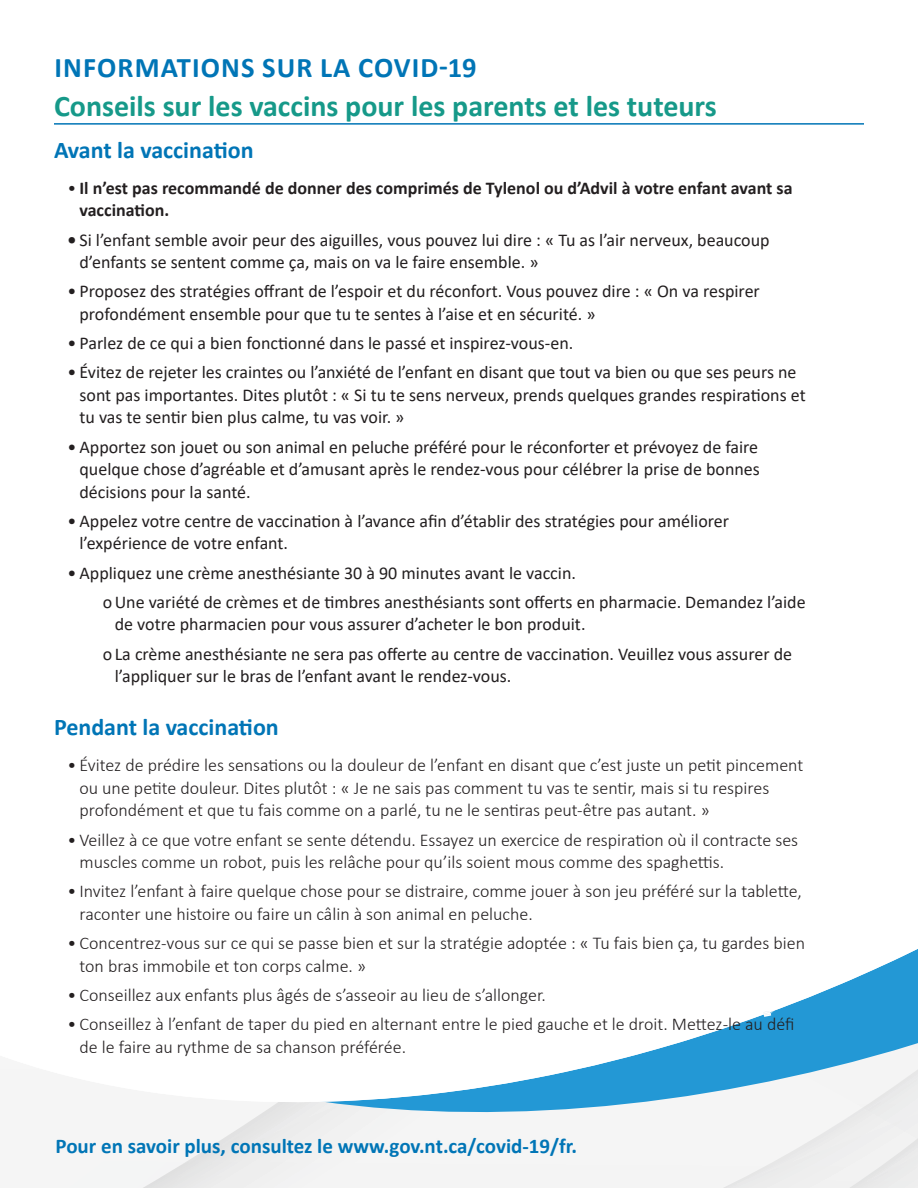
<style>
.page{position:relative;width:918px;height:1188px;background:#fff}
.page>*{position:absolute;margin:0;border:0;box-sizing:border-box;transform-origin:0 0}
.t1{font:700 30px "Calibri";color:#169989}
.COVID_header{font:700 28.5px "Calibri";letter-spacing:.04em;color:#0075b6}
.subhead{font:700 24px "Calibri";color:#0075b6}
.For_more_info{font:700 21px "Calibri";color:#0075b6}
.bullets{font:18px/22.5px "Calibri";color:#231f20}
.bullets-2{font:300 18px/22.5px "Calibri";color:#231f20}
.bullets-3{font:700 18px/22.5px "Calibri";color:#231f20}
.s1{font-weight:300}
.s2{font-weight:700}
</style>
<div class="page">
<svg style="left:69px;top:1180px;width:849px;height:8px"></svg>
<svg style="left:79px;top:1163px;width:839px;height:17px;fill:#f4f4f4"></svg>
<svg style="left:101px;top:1143px;width:817px;height:20px;fill:#f5f5f5"></svg>
<svg style="left:216px;top:949px;width:702px;height:194px"></svg>
<hr style="left:54px;top:123px;width:810px;height:2px;background:#0075b6">
<svg style="left:763px;top:1008px;width:11px;height:9px"></svg>
<p class="COVID_header" style="left:55px;top:47px;width:424px">INFORMATIONS SUR LA COVID-19</p>
<p class="t1" style="left:54px;top:84px;width:664px">Conseils sur les vaccins pour les parents et les tuteurs</p>
<p class="subhead" style="left:54px;top:133px;width:201px">Avant la vaccination</p>
<p class="bullets-3" style="left:80px;top:176px;width:715px;text-indent:-12px"><span class="s1">•</span> Il n’est pas recommandé de donner des comprimés de Tylenol ou d’Advil à votre enfant avant sa vaccination.</p>
<p class="bullets" style="left:80px;top:228px;width:692px;text-indent:-12px"><span class="s2">•</span> Si l’enfant semble avoir peur des aiguilles, vous pouvez lui dire : « Tu as l’air nerveux, beaucoup d’enfants se sentent comme ça, mais on va le faire ensemble. »</p>
<p class="bullets" style="left:80px;top:280px;width:682px;text-indent:-12px">• Proposez des stratégies offrant de l’espoir et du réconfort. Vous pouvez dire : « On va respirer profondément ensemble pour que tu te sentes à l’aise et en sécurité. »</p>
<p class="bullets" style="left:68px;top:331px;width:507px">• Parlez de ce qui a bien fonctionné dans le passé et inspirez-vous-en.</p>
<p class="bullets" style="left:80px;top:361px;width:728px;text-indent:-12px">• Évitez de rejeter les craintes ou l’anxiété de l’enfant en disant que tout va bien ou que ses peurs ne sont pas importantes. Dites plutôt : « Si tu te sens nerveux, prends quelques grandes respirations et tu vas te sentir bien plus calme, tu vas voir. »</p>
<p class="bullets" style="left:80px;top:435px;width:682px;text-align:justify;text-indent:-12px">• Apportez son jouet ou son animal en peluche préféré pour le réconforter et prévoyez de faire quelque chose d’agréable et d’amusant après le rendez-vous pour célébrer la prise de bonnes décisions pour la santé.</p>
<p class="bullets" style="left:80px;top:509px;width:651px;text-indent:-12px">• Appelez votre centre de vaccination à l’avance afin d’établir des stratégies pour améliorer l’expérience de votre enfant.</p>
<p class="bullets" style="left:68px;top:561px;width:510px">• Appliquez une crème anesthésiante 30 à 90 minutes avant le vaccin.</p>
<p class="bullets" style="left:115px;top:590px;width:692px;text-indent:-12px">oUne variété de crèmes et de timbres anesthésiants sont offerts en pharmacie. Demandez l’aide de votre pharmacien pour vous assurer d’acheter le bon produit.</p>
<p class="bullets" style="left:115px;top:642px;width:679px;text-indent:-12px">o La crème anesthésiante ne sera pas offerte au centre de vaccination. Veuillez vous assurer de l’appliquer sur le bras de l’enfant avant le rendez-vous.</p>
<p class="subhead" style="left:54px;top:710px;width:226px">Pendant la vaccination</p>
<p class="bullets-2" style="left:80px;top:754px;width:725px;text-indent:-12px">• Évitez de prédire les sensations ou la douleur de l’enfant en disant que c’est juste un petit pincement ou une petite douleur. Dites plutôt : « Je ne sais pas comment tu vas te sentir, mais si tu respires profondément et que tu fais comme on a parlé, tu ne le sentiras peut-être pas autant. »</p>
<p class="bullets-2" style="left:80px;top:828px;width:720px;text-indent:-12px">• Veillez à ce que votre enfant se sente détendu. Essayez un exercice de respiration où il contracte ses muscles comme un robot, puis les relâche pour qu’ils soient mous comme des spaghettis.</p>
<p class="bullets-2" style="left:80px;top:880px;width:724px;text-indent:-12px">• Invitez l’enfant à faire quelque chose pour se distraire, comme jouer à son jeu préféré sur la tablette, raconter une histoire ou faire un câlin à son animal en peluche.</p>
<p class="bullets-2" style="left:80px;top:932px;width:727px;text-indent:-12px">• Concentrez-vous sur ce qui se passe bien et sur la stratégie adoptée : « Tu fais bien ça, tu gardes bien ton bras immobile et ton corps calme. »</p>
<p class="bullets-2" style="left:68px;top:983px;width:480px">• Conseillez aux enfants plus âgés de s’asseoir au lieu de s’allonger.</p>
<p class="bullets-2" style="left:80px;top:1013px;width:716px;text-indent:-12px">• Conseillez à l’enfant de taper du pied en alternant entre le pied gauche et le droit. Mettez-le au défi de le faire au rythme de sa chanson préférée.</p>
<p class="For_more_info" style="left:56px;top:1131px;width:523px">Pour en savoir plus, consultez le www.gov.nt.ca/covid-19/fr.</p>
</div>
